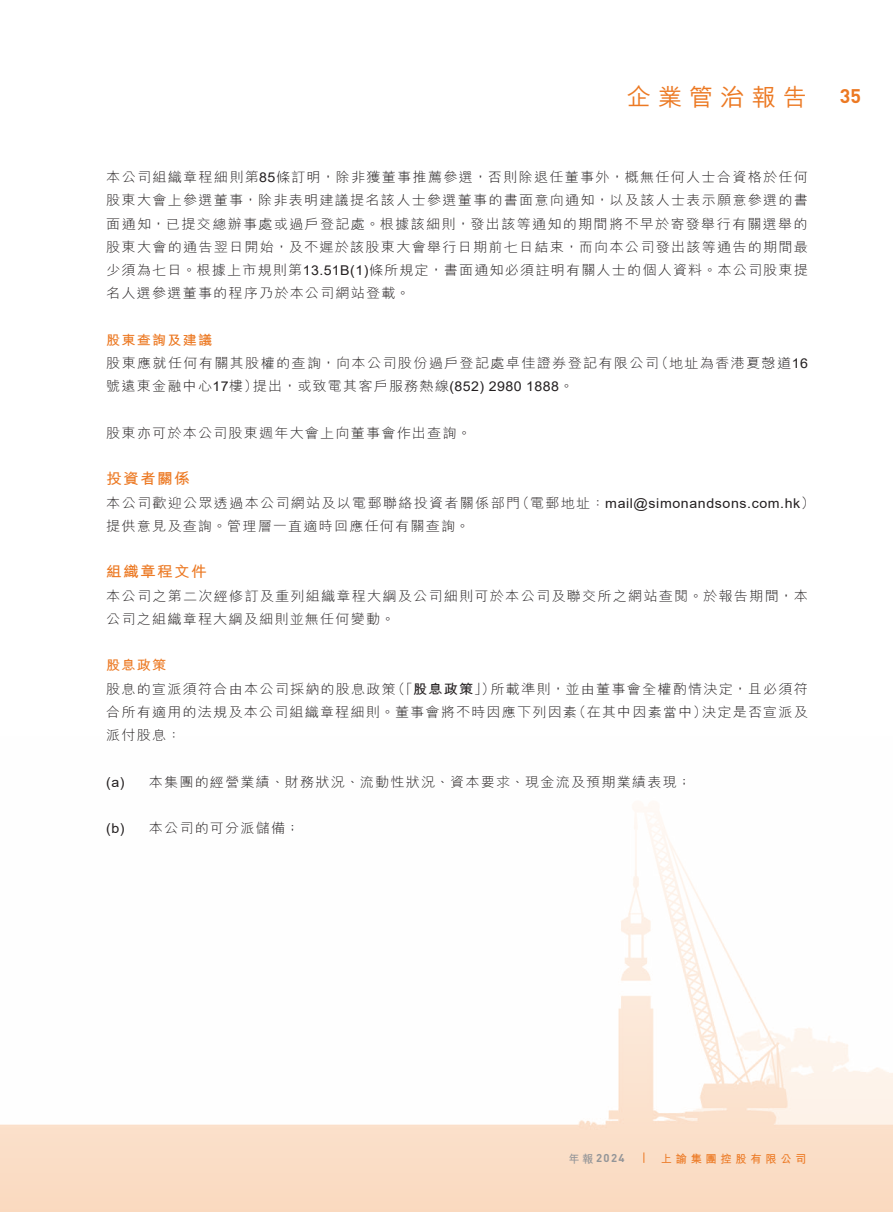
<style>
.page{position:relative;width:893px;height:1212px;background:#fff}
.page>*{position:absolute;margin:0;border:0;box-sizing:border-box;transform-origin:0 0}
.t1{font:500 24px "M Hei HK";letter-spacing:.3em;color:#ec7923}
.t2{font:700 19.5px "DIN Pro";color:#ec7923}
.t3{font:700 15px "M Hei HK";letter-spacing:.08em;color:#ec7923;scale:1.05 1}
.t4{font:300 13.5px/23.2px "M Hei HK";letter-spacing:.08em;color:#231f20;scale:1.05 1}
.t5{font:700 11.25px "M Hei HK";letter-spacing:.33em;color:#ec7923}
.t6{font:700 11.25px "DIN Pro";color:#939598}
.s1{font-family:"Arial";font-weight:400}
.s2{font-weight:700;color:#ec7923}
.s3{font-family:"Source Han Sans TC"}
.s4{font-weight:700}
.s5{font-family:"M Hei HK"}
</style>
<div class="page">
<img style="left:0;top:803px;width:893px;height:409px">
<h1 class="t1" style="left:627px;top:80px;width:182px">企業管治報告</h1>
<h2 class="t2" style="left:840px;top:83px;width:23px">35</h2>
<p class="t4" style="left:106px;top:165px;width:670px;text-align:justify">本公司組織章程細則第<span class="s1">85</span>條訂明，除非獲董事推薦參選，否則除退任董事外，概無任何人士合資格於任何股東大會上參選董事，除非表明建議提名該人士參選董事的書面意向通知，以及該人士表示願意參選的書面通知，已提交總辦事處或過戶登記處。根據該細則，發出該等通知的期間將不早於寄發舉行有關選舉的股東大會的通告翌日開始，及不遲於該股東大會舉行日期前七日結束，而向本公司發出該等通告的期間最少須為七日。根據上市規則第<span class="s1">13.51B(1)</span>條所規定，書面通知必須註明有關人士的個人資料。本公司股東提名人選參選董事的程序乃於本公司網站登載。</p>
<p class="t4" style="left:106px;top:328px;width:670px"><span class="s2">股東查詢及建議<br></span>股東應就任何有關其股權的查詢，向本公司股份過戶登記處卓佳證券登記有限公司（地址為香港夏<span class="s3">愨</span>道<span class="s1">16</span>號遠東金融中心<span class="s1">17</span>樓）提出，或致電其客戶服務熱線<span class="s1">(852) 2980 1888</span>。</p>
<p class="t4" style="left:106px;top:421px;width:349px">股東亦可於本公司股東週年大會上向董事會作出查詢。</p>
<p class="t3" style="left:106px;top:468px;width:81px">投資者關係</p>
<p class="t4" style="left:106px;top:491px;width:676px">本公司歡迎公眾透過本公司網站及以電郵聯絡投資者關係部門（電郵地址：<span class="s1">mail@simonandsons.com.hk</span>）提供意見及查詢。管理層一直適時回應任何有關查詢。</p>
<p class="t3" style="left:106px;top:561px;width:97px">組織章程文件</p>
<p class="t4" style="left:106px;top:584px;width:670px">本公司之第二次經修訂及重列組織章程大綱及公司細則可於本公司及聯交所之網站查閱。於報告期間，本公司之組織章程大綱及細則並無任何變動。</p>
<p class="t4" style="left:106px;top:653px;width:670px"><span class="s2">股息政策<br></span>股息的宣派須符合由本公司採納的股息政策（「<span class="s4">股息政策</span>」）所載準則，並由董事會全權酌情決定，且必須符合所有適用的法規及本公司組織章程細則。董事會將不時因應下列因素（在其中因素當中）決定是否宣派及派付股息：</p>
<p class="t4" style="left:106px;top:770px;width:559px"><span class="s1">(a)</span> 本集團的經營業績、財務狀況、流動性狀況、資本要求、現金流及預期業績表現；</p>
<p class="t4" style="left:106px;top:816px;width:186px"><span class="s1">(b)</span> 本公司的可分派儲備；</p>
<p class="t6" style="left:568px;top:1150px;width:58px"><span class="s5">年報</span>2024</p>
<p class="t5" style="left:661px;top:1150px;width:147px">上諭集團控股有限公司</p>
</div>
